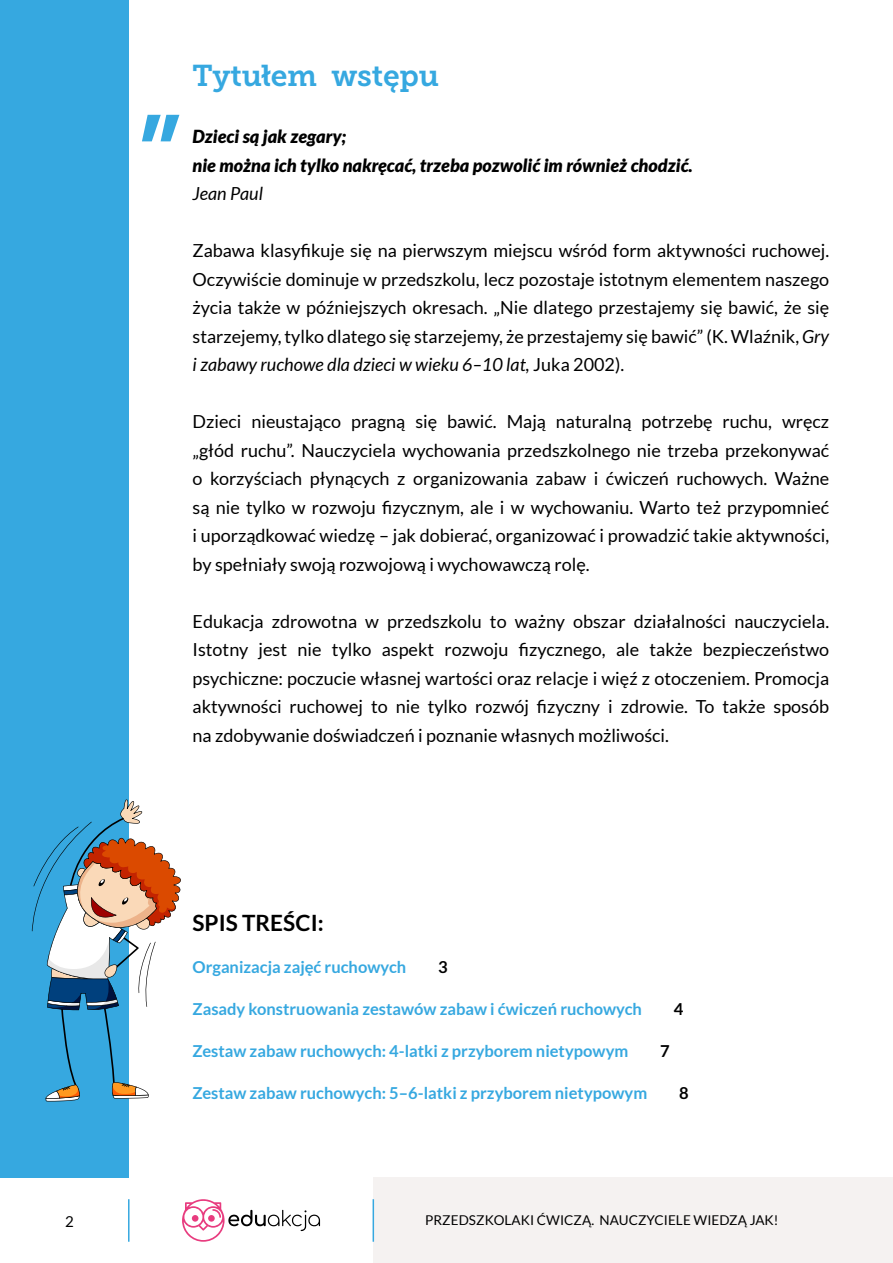
<style>
.page{position:relative;width:893px;height:1263px;background:#fff}
.page>*{position:absolute;margin:0;border:0;box-sizing:border-box;transform-origin:0 0}
.t1{font:30px "Museo Slab 700";letter-spacing:-.005em;color:#36a8e0}
.t2{font:700 22.5px "Lato";color:#000}
.t3{font:18px/28.5px "Lato";color:#000;text-align:justify}
.t4{font:italic 900 18px/28.5px "Lato";color:#000}
.t5{font:italic 18px "Lato";color:#000}
.t6{font:700 16.5px "Lato";color:#36a8e0}
.t7{font:700 16.5px "Lato";color:#000}
.t8{font:15px "Lato";color:#000}
.t9{font:13.5px "Lato";letter-spacing:.005em;color:#000}
.s1{font-style:italic}
</style>
<div class="page">
<div style="left:373px;top:1177px;width:520px;height:86px;background:#f5f2f1"></div>
<hr style="left:373px;top:1199px;width:1px;height:43px;background:#36a8e0">
<svg style="left:182px;top:1199px;width:138px;height:43px"></svg>
<hr style="left:128px;top:1199px;width:2px;height:43px;background:#36a8e0">
<div style="left:0;top:0;width:129px;height:1177px;background:#36a8e0"></div>
<svg style="left:142px;top:115px;width:37px;height:26px"></svg>
<svg style="left:32px;top:799px;width:149px;height:302px"></svg>
<h1 class="t1" style="left:193px;top:59px;width:248px">Tytułem wstępu</h1>
<p class="t4" style="left:193px;top:123px;width:502px">Dzieci są jak zegary;<br>nie można ich tylko nakręcać, trzeba pozwolić im również chodzić.</p>
<p class="t5" style="left:193px;top:184px;width:72px">Jean Paul</p>
<p class="t3" style="left:193px;top:236px;width:638px">Zabawa klasyfikuje się na pierwszym miejscu wśród form aktywności ruchowej.<br>Oczywiście dominuje w przedszkolu, lecz pozostaje istotnym elementem naszego życia także w późniejszych okresach. „Nie dlatego przestajemy się bawić, że się starzejemy, tylko dlatego się starzejemy, że przestajemy się bawić” (K. Wlaźnik, <span class="s1">Gry i zabawy ruchowe dla dzieci w wieku 6–10 lat,</span> Juka 2002).</p>
<p class="t3" style="left:193px;top:407px;width:638px">Dzieci nieustająco pragną się bawić. Mają naturalną potrzebę ruchu, wręcz „głód ruchu”. Nauczyciela wychowania przedszkolnego nie trzeba przekonywać o korzyściach płynących z organizowania zabaw i ćwiczeń ruchowych. Ważne są nie tylko w rozwoju fizycznym, ale i w wychowaniu. Warto też przypomnieć i uporządkować wiedzę – jak dobierać, organizować i prowadzić takie aktywności, by spełniały swoją rozwojową i wychowawczą rolę.</p>
<p class="t3" style="left:193px;top:607px;width:638px">Edukacja zdrowotna w przedszkolu to ważny obszar działalności nauczyciela.<br>Istotny jest nie tylko aspekt rozwoju fizycznego, ale także bezpieczeństwo psychiczne: poczucie własnej wartości oraz relacje i więź z otoczeniem. Promocja aktywności ruchowej to nie tylko rozwój fizyczny i zdrowie. To także sposób na zdobywanie doświadczeń i poznanie własnych możliwości.</p>
<p class="t2" style="left:193px;top:910px;width:133px">SPIS TREŚCI:</p>
<p class="t6" style="left:193px;top:957px;width:215px">Organizacja zajęć ruchowych</p>
<p class="t7" style="left:438px;top:957px;width:11px">3</p>
<p class="t6" style="left:193px;top:999px;width:451px">Zasady konstruowania zestawów zabaw i ćwiczeń ruchowych</p>
<p class="t7" style="left:674px;top:999px;width:11px">4</p>
<p class="t6" style="left:193px;top:1041px;width:437px">Zestaw zabaw ruchowych: 4-latki z przyborem nietypowym</p>
<p class="t7" style="left:660px;top:1041px;width:11px">7</p>
<p class="t6" style="left:193px;top:1083px;width:456px">Zestaw zabaw ruchowych: 5–6-latki z przyborem nietypowym</p>
<p class="t7" style="left:679px;top:1083px;width:11px">8</p>
<p class="t8" style="left:65px;top:1213px;width:10px">2</p>
<p class="t9" style="left:425px;top:1213px;width:355px">PRZEDSZKOLAKI ĆWICZĄ. NAUCZYCIELE WIEDZĄ JAK!</p>
</div>
